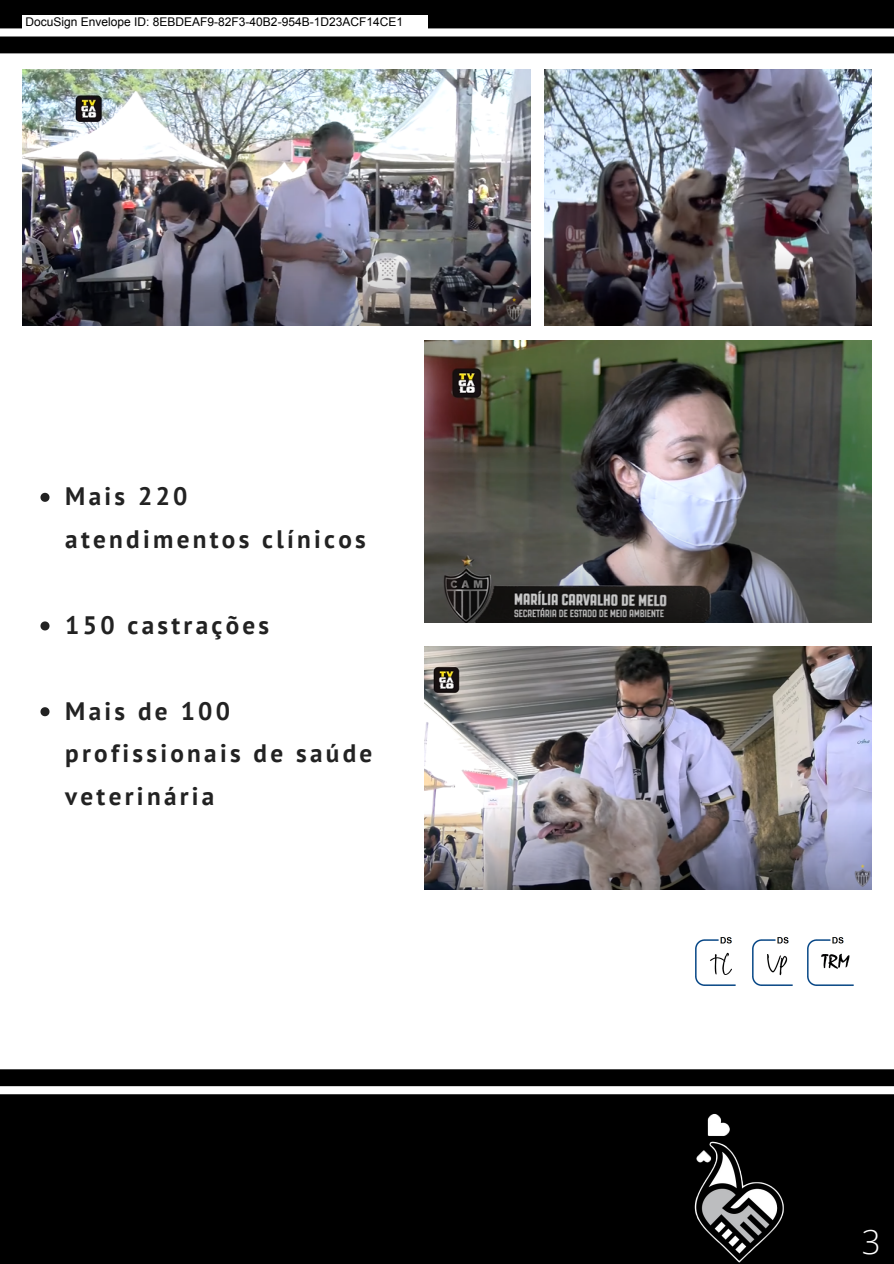
<style>
.page{position:relative;width:894px;height:1264px;background:#fff}
.page>*{position:absolute;margin:0;border:0;box-sizing:border-box;transform-origin:0 0}
.t1{font:300 33px "Open Sans";color:#fff}
.t2{font:700 25.2px/42.9px "PT Sans";letter-spacing:.13em;color:#222}
.t3{font:12px "Arial";color:#000}
</style>
<div class="page">
<svg style="left:0;top:1069px;width:893px;height:194px;fill:#000"></svg>
<svg style="left:0;top:0;width:893px;height:53px;fill:#000"></svg>
<img style="left:582px;top:1113px;width:311px;height:149px">
<img style="left:22px;top:70px;width:508px;height:255px">
<img style="left:424px;top:340px;width:447px;height:282px">
<img style="left:424px;top:646px;width:447px;height:243px">
<img style="left:544px;top:70px;width:326px;height:255px">
<svg style="left:40px;top:493px;width:9px;height:9px"></svg>
<svg style="left:40px;top:621px;width:9px;height:9px"></svg>
<svg style="left:40px;top:707px;width:9px;height:9px"></svg>
<div style="left:22px;top:15px;width:406px;height:15px;background:#fff"></div>
<img style="left:695px;top:937px;width:41px;height:49px">
<img style="left:807px;top:937px;width:47px;height:49px">
<img style="left:752px;top:937px;width:41px;height:49px">
<p class="t3" style="left:26px;top:15px;width:379px">DocuSign Envelope ID: 8EBDEAF9-82F3-40B2-954B-1D23ACF14CE1</p>
<p class="t2" style="left:65px;top:474px;width:302px">Mais 220 atendimentos clínicos</p>
<p class="t2" style="left:65px;top:603px;width:205px">150 castrações</p>
<p class="t2" style="left:65px;top:688px;width:308px">Mais de 100 profissionais de saúde veterinária</p>
<p class="t1" style="left:861px;top:1219px;width:20px">3</p>
</div>
